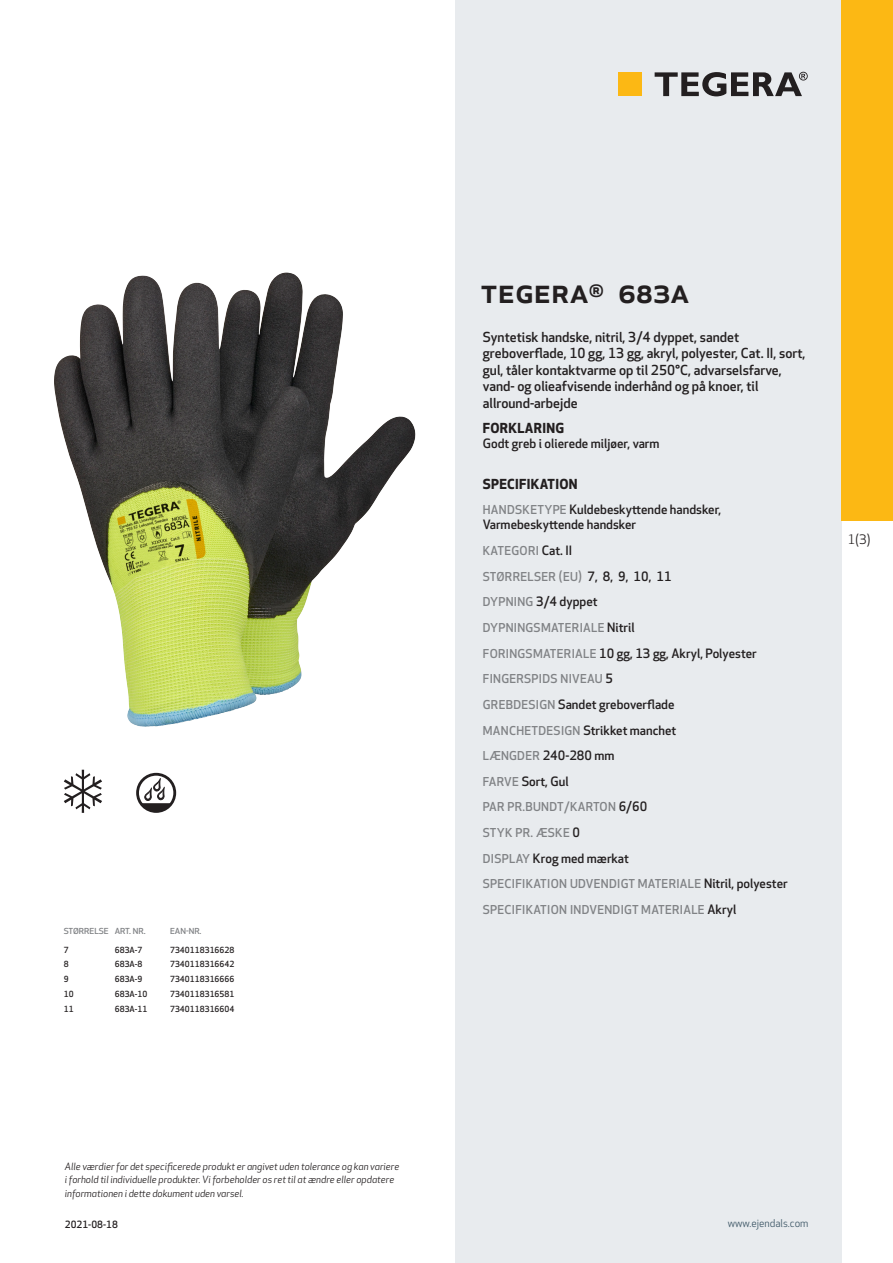
<style>
.page{position:relative;width:893px;height:1263px;background:#fff}
.page>*{position:absolute;margin:0;border:0;box-sizing:border-box;transform-origin:0 0}
.prodname{font:500 34.5px "Apex New";color:#231f20}
.Funktion_body{font:500 13.5px/16.5px "Apex New";color:#231f20}
.Funktion_body-2{font:700 13.5px "Apex New";letter-spacing:.025em;color:#231f20}
.t1{font:12.75px "Apex New";color:#231f20}
.Funktion_body-3{font:500 12.6px/15px "Apex New";color:#231f20}
.Funktion_body-4{font:500 12px "Apex New";letter-spacing:.025em;color:#808285}
.t2{font:10.5px "Apex New";color:#405968}
.t3{font:italic 9.75px/13.5px "Apex New";color:#231f20}
.t4{font:500 9.75px "Apex New";color:#231f20}
.ArticleTable_body{font:500 8.25px "Apex New";color:#231f20}
.ArticeTable_header{font:500 8.1px "Apex New";color:#808285;scale:1.06 1}
.s1{font-size:12px;color:#808285}
.s2{font-size:12.6px;color:#231f20}
</style>
<div class="page">
<div style="left:455px;top:0;width:387px;height:1263px;background:#e8ebee"></div>
<div style="left:842px;top:0;width:51px;height:520px;background:#fcb814"></div>
<img style="left:54px;top:275px;width:362px;height:452px">
<div style="left:618px;top:72px;width:24px;height:24px;background:#fcb814"></div>
<svg style="left:655px;top:72px;width:153px;height:24px"></svg>
<svg style="left:64px;top:770px;width:38px;height:43px"></svg>
<svg style="left:136px;top:773px;width:40px;height:40px"></svg>
<p class="ArticeTable_header" style="left:64px;top:925px;width:44px">STØRRELSE</p>
<p class="ArticeTable_header" style="left:115px;top:925px;width:31px">ART. NR.</p>
<p class="ArticeTable_header" style="left:170px;top:925px;width:31px">EAN-NR.</p>
<p class="ArticleTable_body" style="left:64px;top:944px;width:6px">7</p>
<p class="ArticleTable_body" style="left:115px;top:944px;width:29px">683A-7</p>
<p class="ArticleTable_body" style="left:170px;top:944px;width:66px">7340118316628</p>
<p class="ArticleTable_body" style="left:64px;top:959px;width:6px">8</p>
<p class="ArticleTable_body" style="left:115px;top:959px;width:29px">683A-8</p>
<p class="ArticleTable_body" style="left:170px;top:959px;width:66px">7340118316642</p>
<p class="ArticleTable_body" style="left:64px;top:973px;width:6px">9</p>
<p class="ArticleTable_body" style="left:115px;top:973px;width:29px">683A-9</p>
<p class="ArticleTable_body" style="left:170px;top:973px;width:66px">7340118316666</p>
<p class="ArticleTable_body" style="left:64px;top:988px;width:11px">10</p>
<p class="ArticleTable_body" style="left:115px;top:988px;width:34px">683A-10</p>
<p class="ArticleTable_body" style="left:170px;top:988px;width:66px">7340118316581</p>
<p class="ArticleTable_body" style="left:64px;top:1003px;width:11px">11</p>
<p class="ArticleTable_body" style="left:115px;top:1003px;width:34px">683A-11</p>
<p class="ArticleTable_body" style="left:170px;top:1003px;width:66px">7340118316604</p>
<p class="t3" style="left:65px;top:1159px;width:336px">Alle værdier for det specificerede produkt er angivet uden tolerance og kan variere i forhold til individuelle produkter. Vi forbeholder os ret til at ændre eller opdatere informationen i dette dokument uden varsel.</p>
<p class="t4" style="left:65px;top:1218px;width:54px">2021-08-18</p>
<p class="prodname" style="left:480px;top:267px;width:210px">TEGERA<sup>®</sup> 683A</p>
<p class="Funktion_body" style="left:483px;top:328px;width:324px">Syntetisk handske, nitril, 3/4 dyppet, sandet greboverflade, 10 gg, 13 gg, akryl, polyester, Cat. II, sort, gul, tåler kontaktvarme op til 250°C, advarselsfarve, vand- og olieafvisende inderhånd og på knoer, til allround-arbejde</p>
<p class="Funktion_body-2" style="left:483px;top:418px;width:83px">FORKLARING</p>
<p class="Funktion_body-3" style="left:483px;top:436px;width:178px">Godt greb i olierede miljøer, varm</p>
<p class="Funktion_body-2" style="left:483px;top:474px;width:96px">SPECIFIKATION</p>
<p class="Funktion_body-3" style="left:483px;top:502px;width:240px"><span class="s1">HANDSKETYPE</span> Kuldebeskyttende handsker,<br>Varmebeskyttende handsker</p>
<p class="Funktion_body-4" style="left:483px;top:543px;width:91px">KATEGORI <span class="s2">Cat. II</span></p>
<p class="Funktion_body-4" style="left:483px;top:568px;width:190px">STØRRELSER (EU) <span class="s2">7, 8, 9, 10, 11</span></p>
<p class="Funktion_body-3" style="left:483px;top:594px;width:116px"><span class="s1">DYPNING</span> 3/4 dyppet</p>
<p class="Funktion_body-4" style="left:483px;top:620px;width:153px">DYPNINGSMATERIALE <span class="s2">Nitril</span></p>
<p class="Funktion_body-3" style="left:483px;top:645px;width:275px"><span class="s1">FORINGSMATERIALE</span> 10 gg, 13 gg, Akryl, Polyester</p>
<p class="Funktion_body-4" style="left:483px;top:671px;width:132px">FINGERSPIDS NIVEAU <span class="s2">5</span></p>
<p class="Funktion_body-3" style="left:483px;top:697px;width:193px"><span class="s1">GREBDESIGN</span> Sandet greboverflade</p>
<p class="Funktion_body-3" style="left:483px;top:722px;width:195px"><span class="s1">MANCHETDESIGN</span> Strikket manchet</p>
<p class="Funktion_body-3" style="left:483px;top:748px;width:133px"><span class="s1">LÆNGDER</span> 240-280 mm</p>
<p class="Funktion_body-3" style="left:483px;top:773px;width:87px"><span class="s1">FARVE</span> Sort, Gul</p>
<p class="Funktion_body-4" style="left:483px;top:799px;width:166px">PAR PR.BUNDT/KARTON <span class="s2">6/60</span></p>
<p class="Funktion_body-4" style="left:483px;top:825px;width:99px">STYK PR. ÆSKE <span class="s2">0</span></p>
<p class="Funktion_body-3" style="left:483px;top:850px;width:148px"><span class="s1">DISPLAY</span> Krog med mærkat</p>
<p class="Funktion_body-4" style="left:483px;top:876px;width:306px">SPECIFIKATION UDVENDIGT MATERIALE <span class="s2">Nitril, polyester</span></p>
<p class="Funktion_body-4" style="left:483px;top:901px;width:255px">SPECIFIKATION INDVENDIGT MATERIALE <span class="s2">Akryl</span></p>
<p class="t1" style="left:848px;top:531px;width:24px">1(3)</p>
<p class="t2" style="left:728px;top:1217px;width:82px">www.ejendals.com</p>
</div>
